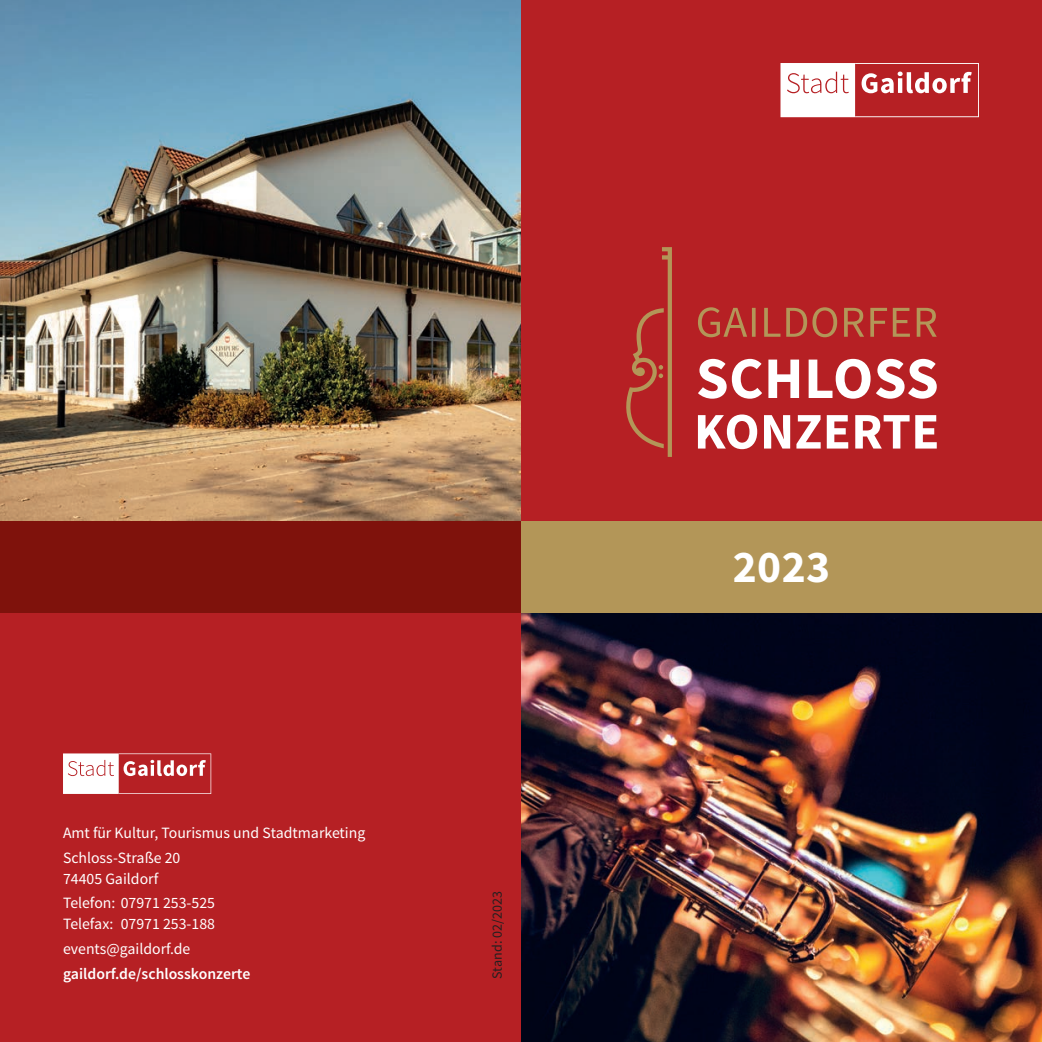
<style>
.page{position:relative;width:1042px;height:1042px;background:#fff}
.page>*{position:absolute;margin:0;border:0;box-sizing:border-box;transform-origin:0 0}
.t1{font:700 45.5px "Source Sans Pro";color:#fff}
.t2{font:15.75px/24.8px "Source Sans Pro";color:#fff}
.t3{font:600 15.75px "Source Sans Pro";color:#fff}
.t4{font:14px "Source Sans Pro";color:#231f20}
</style>
<div class="page">
<img style="left:0;top:0;width:521px;height:521px">
<img style="left:521px;top:612px;width:521px;height:430px">
<div style="left:521px;top:0;width:521px;height:582px;background:#b62024"></div>
<svg style="left:698px;top:307px;width:239px;height:30px"></svg>
<svg style="left:698px;top:414px;width:239px;height:35px"></svg>
<svg style="left:698px;top:359px;width:239px;height:40px"></svg>
<svg style="left:626px;top:247px;width:46px;height:210px"></svg>
<svg style="left:780px;top:63px;width:199px;height:54px"></svg>
<div style="left:521px;top:521px;width:521px;height:91px;background:#b39658"></div>
<svg style="left:0;top:521px;width:521px;height:521px;background:#ac1d1f"></svg>
<svg style="left:63px;top:753px;width:148px;height:41px"></svg>
<p class="t2" style="left:63px;top:820px;width:304px">Amt für Kultur, Tourismus und Stadtmarketing<br>Schloss-Straße 20</p>
<p class="t2" style="left:63px;top:866px;width:153px">74405 Gaildorf<br>Telefon: 07971 253-525</p>
<p class="t2" style="left:63px;top:912px;width:153px">Telefax: 07971 253-188 events@gaildorf.de</p>
<p class="t3" style="left:63px;top:964px;width:189px">gaildorf.de/schlosskonzerte</p>
<p class="t4" style="left:488px;top:979px;width:89px;rotate:-90deg">Stand: 02/2023</p>
<h1 class="t1" style="left:733px;top:538px;width:99px">2023</h1>
</div>
